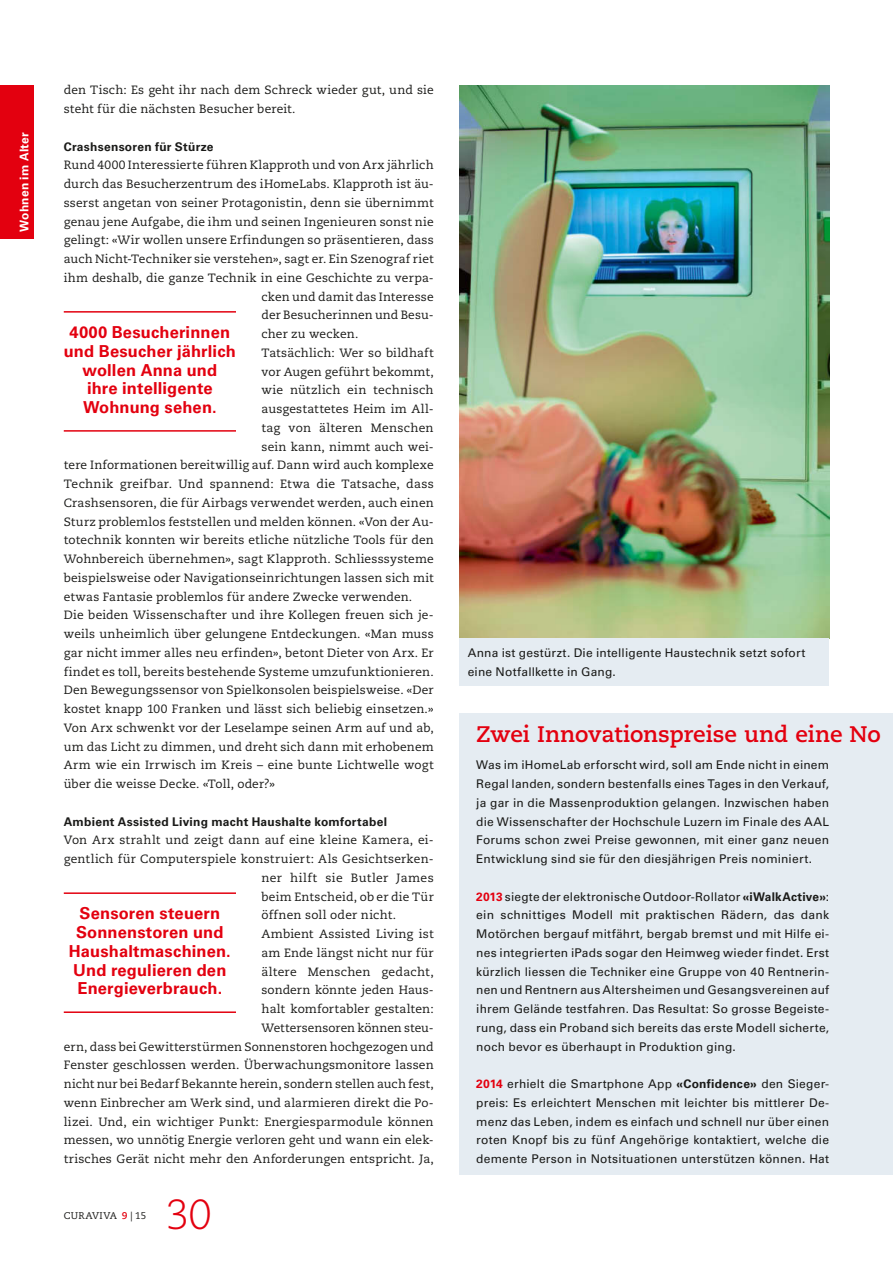
<style>
.page{position:relative;width:893px;height:1263px;background:#fff}
.page>*{position:absolute;margin:0;border:0;box-sizing:border-box;transform-origin:0 0}
.t1{font:300 42px "Caecilia LT Std";color:#e3000f}
.t2{font:700 22.5px "Caecilia LT Std";color:#e3000f}
.t3{font:700 16.5px/18.8px "Univers LT Std";letter-spacing:.01em;color:#e3000f;text-align:center}
.t4{font:12px/18.8px "Caecilia LT Std";letter-spacing:.01em;color:#1a1a18}
.t5{font:12px/18.8px "Univers LT Std";letter-spacing:.015em;color:#1a1a18;text-align:justify}
.t6{font:700 12px "Univers LT Std";letter-spacing:.02em;color:#1a1a18}
.t7{font:700 12px "Univers LT Std";letter-spacing:.02em;color:#fff}
.t8{font:9.75px "Caecilia LT Std";letter-spacing:.035em;color:#1a1a18}
.s1{font-weight:700;color:#e3000f}
.s2{font-weight:700}
</style>
<div class="page">
<div style="left:0;top:85px;width:34px;height:153px;background:#e3000f"></div>
<div style="left:459px;top:713px;width:434px;height:462px;background:#e5ecf2"></div>
<img style="left:459px;top:85px;width:370px;height:553px">
<hr style="left:64px;top:311px;width:172px;height:2px;background:#e3000f">
<hr style="left:64px;top:430px;width:172px;height:2px;background:#e3000f">
<div style="left:459px;top:638px;width:370px;height:48px;background:#e5ecf2"></div>
<hr style="left:64px;top:892px;width:172px;height:2px;background:#e3000f">
<hr style="left:64px;top:1011px;width:172px;height:2px;background:#e3000f">
<p class="t7" style="left:17px;top:232px;width:101px;rotate:-90deg">Wohnen im Alter</p>
<p class="t4" style="left:64px;top:81px;width:371px">den Tisch: Es geht ihr nach dem Schreck wieder gut, und sie steht für die nächsten Besucher bereit.</p>
<p class="t6" style="left:64px;top:139px;width:151px">Crashsensoren für Stürze</p>
<p class="t4" style="left:64px;top:156px;width:371px">Rund 4000 Interessierte führen Klapproth und von Arx jährlich</p>
<p class="t4" style="left:64px;top:175px;width:371px">durch das Besucherzentrum des iHomeLabs. Klapproth ist äu-</p>
<p class="t4" style="left:64px;top:194px;width:371px">sserst angetan von seiner Protagonistin, denn sie übernimmt</p>
<p class="t4" style="left:64px;top:212px;width:371px">genau jene Aufgabe, die ihm und seinen Ingenieuren sonst nie</p>
<p class="t4" style="left:64px;top:231px;width:371px">gelingt: «Wir wollen unsere Erfindungen so präsentieren, dass</p>
<p class="t4" style="left:64px;top:250px;width:371px">auch Nicht-Techniker sie verstehen», sagt er. Ein Szenograf riet</p>
<p class="t4" style="left:64px;top:268px;width:371px">ihm deshalb, die ganze Technik in eine Geschichte zu verpa-</p>
<p class="t4" style="left:261px;top:287px;width:174px">cken und damit das Interesse</p>
<p class="t4" style="left:261px;top:306px;width:174px">der Besucherinnen und Besu-</p>
<p class="t4" style="left:261px;top:325px;width:98px">cher zu wecken.</p>
<p class="t4" style="left:261px;top:344px;width:174px">Tatsächlich: Wer so bildhaft</p>
<p class="t4" style="left:261px;top:362px;width:174px">vor Augen geführt bekommt,</p>
<p class="t4" style="left:261px;top:381px;width:174px">wie nützlich ein technisch</p>
<p class="t4" style="left:261px;top:400px;width:174px">ausgestattetes Heim im All-</p>
<p class="t4" style="left:261px;top:419px;width:174px">tag von älteren Menschen</p>
<p class="t4" style="left:261px;top:437px;width:174px">sein kann, nimmt auch wei-</p>
<p class="t4" style="left:64px;top:456px;width:371px">tere Informationen bereitwillig auf. Dann wird auch komplexe</p>
<p class="t4" style="left:64px;top:475px;width:371px">Technik greifbar. Und spannend: Etwa die Tatsache, dass</p>
<p class="t4" style="left:64px;top:494px;width:371px">Crashsensoren, die für Airbags verwendet werden, auch einen</p>
<p class="t4" style="left:64px;top:512px;width:371px">Sturz problemlos feststellen und melden können. «Von der Au-</p>
<p class="t4" style="left:64px;top:531px;width:371px">totechnik konnten wir bereits etliche nützliche Tools für den</p>
<p class="t4" style="left:64px;top:550px;width:371px">Wohnbereich übernehmen», sagt Klapproth. Schliesssysteme</p>
<p class="t4" style="left:64px;top:568px;width:371px">beispielsweise oder Navigationseinrichtungen lassen sich mit</p>
<p class="t4" style="left:64px;top:587px;width:350px">etwas Fantasie problemlos für andere Zwecke verwenden.</p>
<p class="t4" style="left:64px;top:606px;width:371px">Die beiden Wissenschafter und ihre Kollegen freuen sich je-</p>
<p class="t4" style="left:64px;top:625px;width:371px">weils unheimlich über gelungene Entdeckungen. «Man muss</p>
<p class="t4" style="left:64px;top:643px;width:371px">gar nicht immer alles neu erfinden», betont Dieter von Arx. Er</p>
<p class="t4" style="left:64px;top:662px;width:371px">findet es toll, bereits bestehende Systeme umzufunktionieren.</p>
<p class="t4" style="left:64px;top:681px;width:371px">Den Bewegungssensor von Spielkonsolen beispielsweise. «Der</p>
<p class="t4" style="left:64px;top:700px;width:371px">kostet knapp 100 Franken und lässt sich beliebig einsetzen.»</p>
<p class="t4" style="left:64px;top:718px;width:371px">Von Arx schwenkt vor der Leselampe seinen Arm auf und ab,</p>
<p class="t4" style="left:64px;top:737px;width:371px">um das Licht zu dimmen, und dreht sich dann mit erhobenem</p>
<p class="t4" style="left:64px;top:756px;width:371px">Arm wie ein Irrwisch im Kreis – eine bunte Lichtwelle wogt</p>
<p class="t4" style="left:64px;top:775px;width:213px">über die weisse Decke. «Toll, oder?»</p>
<p class="t6" style="left:64px;top:814px;width:325px">Ambient Assisted Living macht Haushalte komfortabel</p>
<p class="t4" style="left:64px;top:831px;width:371px">Von Arx strahlt und zeigt dann auf eine kleine Kamera, ei-</p>
<p class="t4" style="left:64px;top:850px;width:371px">gentlich für Computerspiele konstruiert: Als Gesichtserken-</p>
<p class="t4" style="left:261px;top:869px;width:174px">ner hilft sie Butler James</p>
<p class="t4" style="left:261px;top:887px;width:174px">beim Entscheid, ob er die Tür</p>
<p class="t4" style="left:261px;top:906px;width:136px">öffnen soll oder nicht.</p>
<p class="t4" style="left:261px;top:925px;width:174px">Ambient Assisted Living ist</p>
<p class="t4" style="left:261px;top:944px;width:174px">am Ende längst nicht nur für</p>
<p class="t4" style="left:261px;top:962px;width:174px">ältere Menschen gedacht,</p>
<p class="t4" style="left:261px;top:981px;width:174px">sondern könnte jeden Haus-</p>
<p class="t4" style="left:261px;top:1000px;width:174px">halt komfortabler gestalten:</p>
<p class="t4" style="left:261px;top:1019px;width:174px">Wettersensoren können steu-</p>
<p class="t4" style="left:64px;top:1037px;width:371px">ern, dass bei Gewitterstürmen Sonnenstoren hochgezogen und</p>
<p class="t4" style="left:64px;top:1056px;width:371px">Fenster geschlossen werden. Überwachungsmonitore lassen</p>
<p class="t4" style="left:64px;top:1075px;width:371px">nicht nur bei Bedarf Bekannte herein, sondern stellen auch fest,</p>
<p class="t4" style="left:64px;top:1094px;width:371px">wenn Einbrecher am Werk sind, und alarmieren direkt die Po-</p>
<p class="t4" style="left:64px;top:1112px;width:371px">lizei. Und, ein wichtiger Punkt: Energiesparmodule können</p>
<p class="t4" style="left:64px;top:1131px;width:371px">messen, wo unnötig Energie verloren geht und wann ein elek-</p>
<p class="t4" style="left:64px;top:1150px;width:371px">trisches Gerät nicht mehr den Anforderungen entspricht. Ja,</p>
<h3 class="t3" style="left:64px;top:323px;width:174px">4000 Besucherinnen und Besucher jährlich wollen Anna und<br>ihre intelligente<br>Wohnung sehen.</h3>
<h3 class="t3" style="left:69px;top:904px;width:163px">Sensoren steuern<br>Sonnenstoren und<br>Haushaltmaschinen.<br>Und regulieren den<br>Energieverbrauch.</h3>
<p class="t8" style="left:64px;top:1210px;width:84px">CURAVIVA <span class="s1">9</span> | 15</p>
<h1 class="t1" style="left:166px;top:1191px;width:48px">30</h1>
<p class="t5" style="left:468px;top:643px;width:339px">Anna ist gestürzt. Die intelligente Haustechnik setzt sofort eine Notfallkette in Gang.</p>
<h2 class="t2" style="left:476px;top:721px;width:406px">Zwei Innovationspreise und eine No</h2>
<p class="t5" style="left:476px;top:756px;width:354px">Was im iHomeLab erforscht wird, soll am Ende nicht in einem Regal landen, sondern bestenfalls eines Tages in den Verkauf, ja gar in die Massenproduktion gelangen. Inzwischen haben die Wissenschafter der Hochschule Luzern im Finale des AAL Forums schon zwei Preise gewonnen, mit einer ganz neuen Entwicklung sind sie für den diesjährigen Preis nominiert.</p>
<p class="t5" style="left:476px;top:887px;width:354px"><span class="s1">2013</span> siegte der elektronische Outdoor-Rollator <span class="s2">«iWalkActive»</span>: ein schnittiges Modell mit praktischen Rädern, das dank Motörchen bergauf mitfährt, bergab bremst und mit Hilfe ei&shy;nes integrierten iPads sogar den Heimweg wieder findet. Erst kürzlich liessen die Techniker eine Gruppe von 40 Rentnerin&shy;nen und Rentnern aus Altersheimen und Gesangsvereinen auf ihrem Gelände testfahren. Das Resultat: So grosse Begeiste&shy;rung, dass ein Proband sich bereits das erste Modell sicherte, noch bevor es überhaupt in Produktion ging.</p>
<p class="t5" style="left:476px;top:1075px;width:354px"><span class="s1">2014</span> erhielt die Smartphone App <span class="s2">«Confidence»</span> den Sieger&shy;preis: Es erleichtert Menschen mit leichter bis mittlerer De&shy;menz das Leben, indem es einfach und schnell nur über einen roten Knopf bis zu fünf Angehörige kontaktiert, welche die demente Person in Notsituationen unterstützen können. Hat</p>
</div>
